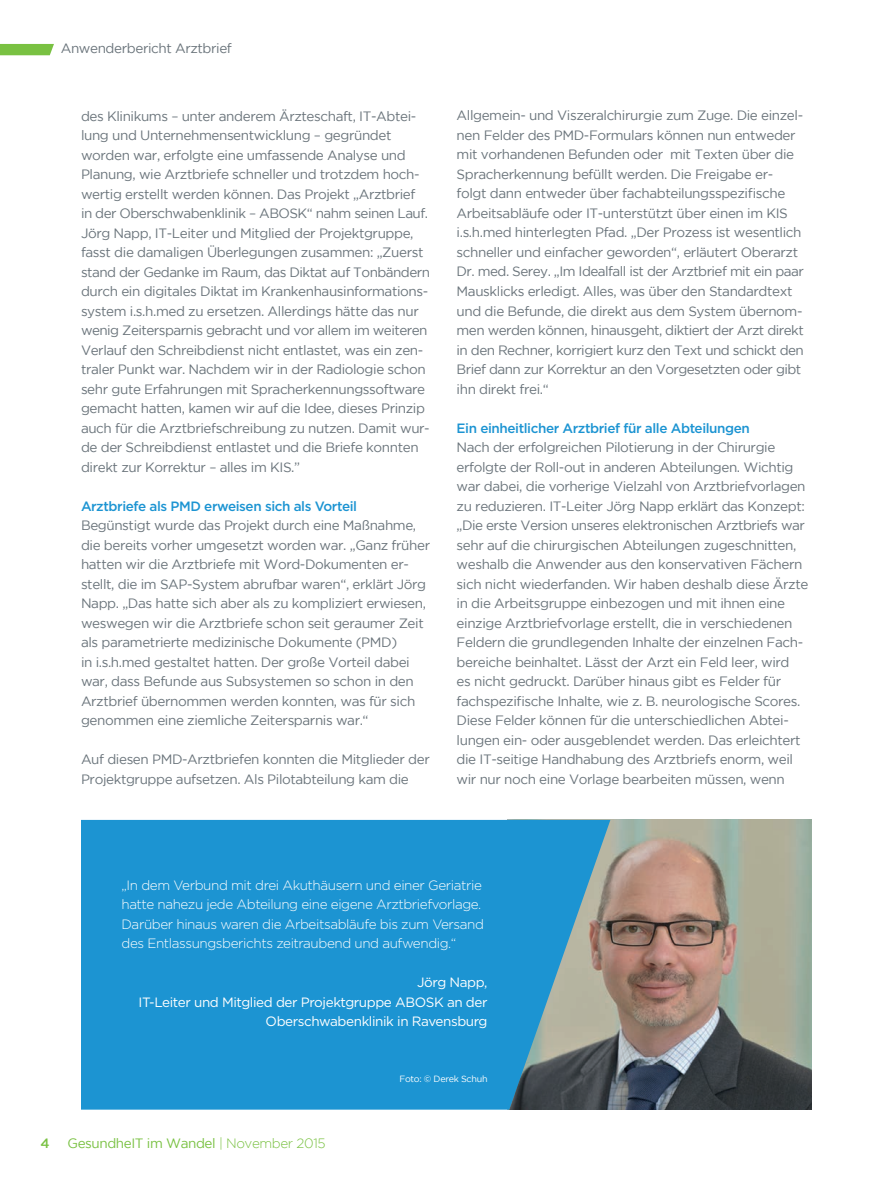
<style>
.page{position:relative;width:893px;height:1191px;background:#fff}
.page>*{position:absolute;margin:0;border:0;box-sizing:border-box;transform-origin:0 0}
.t1{font:13.5px/19.5px "Gotham";letter-spacing:-.03em;color:#6a747b}
.t2{font:300 13.5px/19.5px "Gotham";letter-spacing:-.03em;color:#fff}
.t3{font:13.5px/19.5px "Gotham";letter-spacing:-.03em;color:#fff;text-align:right}
.t4{font:500 13.5px "Gotham";letter-spacing:-.03em;color:#1c94d2}
.t5{font:13.5px "Gotham";letter-spacing:-.03em;color:#79c142}
.t6{font:500 13.5px "Gotham";color:#79c142}
.t7{font:9px "Gotham";letter-spacing:-.03em;color:#fff}
.s1{font-weight:300}
</style>
<div class="page">
<img style="left:610px;top:820px;width:202px;height:289px">
<svg style="left:81px;top:820px;width:529px;height:289px;background:#2692ca"></svg>
<hr style="left:892px;top:0;width:1px;height:487px;background:#6a747b">
<svg style="left:0;top:44px;width:54px;height:11px"></svg>
<p class="t1" style="left:61px;top:39px;width:173px">Anwenderbericht Arztbrief</p>
<p class="t1" style="left:81px;top:106px;width:351px">des Klinikums – unter anderem Ärzteschaft, IT-Abtei&shy;lung und Unternehmensentwicklung – gegründet worden war, erfolgte eine umfassende Analyse und Planung, wie Arztbriefe schneller und trotzdem hoch&shy;wertig erstellt werden können. Das Projekt „Arztbrief in der Oberschwabenklinik – ABOSK“ nahm seinen Lauf.<br>Jörg Napp, IT-Leiter und Mitglied der Projektgruppe, fasst die damaligen Überlegungen zusammen: „Zuerst stand der Gedanke im Raum, das Diktat auf Tonbändern durch ein digitales Diktat im Krankenhausinformations&shy;system i.s.h.med zu ersetzen. Allerdings hätte das nur wenig Zeitersparnis gebracht und vor allem im weiteren Verlauf den Schreibdienst nicht entlastet, was ein zen&shy;traler Punkt war. Nachdem wir in der Radiologie schon sehr gute Erfahrungen mit Spracherkennungssoftware gemacht hatten, kamen wir auf die Idee, dieses Prinzip auch für die Arztbriefschreibung zu nutzen. Damit wur&shy;de der Schreibdienst entlastet und die Briefe konnten direkt zur Korrektur – alles im KIS.”</p>
<p class="t4" style="left:81px;top:498px;width:278px">Arztbriefe als PMD erweisen sich als Vorteil</p>
<p class="t1" style="left:81px;top:515px;width:351px">Begünstigt wurde das Projekt durch eine Maßnahme, die bereits vorher umgesetzt worden war. „Ganz früher hatten wir die Arztbriefe mit Word-Dokumenten er&shy;stellt, die im SAP-System abrufbar waren“, erklärt Jörg Napp. „Das hatte sich aber als zu kompliziert erwiesen, weswegen wir die Arztbriefe schon seit geraumer Zeit als parametrierte medizinische Dokumente (PMD)<br>in i.s.h.med gestaltet hatten. Der große Vorteil dabei war, dass Befunde aus Subsystemen so schon in den Arztbrief übernommen werden konnten, was für sich genommen eine ziemliche Zeitersparnis war.“</p>
<p class="t1" style="left:81px;top:749px;width:350px">Auf diesen PMD-Arztbriefen konnten die Mitglieder der<br>Projektgruppe aufsetzen. Als Pilotabteilung kam die</p>
<p class="t1" style="left:457px;top:106px;width:349px">Allgemein- und Viszeralchirurgie zum Zuge. Die einzel&shy;nen Felder des PMD-Formulars können nun entweder mit vorhandenen Befunden oder mit Texten über die Spracherkennung befüllt werden. Die Freigabe er&shy;folgt dann entweder über fachabteilungsspezifische Arbeitsabläufe oder IT-unterstützt über einen im KIS i.s.h.med hinterlegten Pfad. „Der Prozess ist wesentlich schneller und einfacher geworden“, erläutert Oberarzt Dr. med. Serey. „Im Idealfall ist der Arztbrief mit ein paar Mausklicks erledigt. Alles, was über den Standardtext und die Befunde, die direkt aus dem System übernom&shy;men werden können, hinausgeht, diktiert der Arzt direkt in den Rechner, korrigiert kurz den Text und schickt den Brief dann zur Korrektur an den Vorgesetzten oder gibt ihn direkt frei.“</p>
<p class="t4" style="left:457px;top:419px;width:295px">Ein einheitlicher Arztbrief für alle Abteilungen</p>
<p class="t1" style="left:457px;top:437px;width:353px">Nach der erfolgreichen Pilotierung in der Chirurgie erfolgte der Roll-out in anderen Abteilungen. Wichtig war dabei, die vorherige Vielzahl von Arztbriefvorlagen zu reduzieren. IT-Leiter Jörg Napp erklärt das Konzept: „Die erste Version unseres elektronischen Arztbriefs war sehr auf die chirurgischen Abteilungen zugeschnitten, weshalb die Anwender aus den konservativen Fächern sich nicht wiederfanden. Wir haben deshalb diese Ärzte in die Arbeitsgruppe einbezogen und mit ihnen eine einzige Arztbriefvorlage erstellt, die in verschiedenen Feldern die grundlegenden Inhalte der einzelnen Fach&shy;bereiche beinhaltet. Lässt der Arzt ein Feld leer, wird<br>es nicht gedruckt. Darüber hinaus gibt es Felder für fachspezifische Inhalte, wie z. B. neurologische Scores.<br>Diese Felder können für die unterschiedlichen Abtei&shy;lungen ein- oder ausgeblendet werden. Das erleichtert die IT-seitige Handhabung des Arztbriefs enorm, weil wir nur noch eine Vorlage bearbeiten müssen, wenn</p>
<p class="t2" style="left:122px;top:875px;width:364px">„In dem Verbund mit drei Akuthäusern und einer Geriatrie hatte nahezu jede Abteilung eine eigene Arztbriefvorlage.<br>Darüber hinaus waren die Arbeitsabläufe bis zum Versand des Entlassungsberichts zeitraubend und aufwendig.“</p>
<p class="t3" style="left:139px;top:972px;width:350px">Jörg Napp,<br>IT-Leiter und Mitglied der Projektgruppe ABOSK an der<br>Oberschwabenklinik in Ravensburg</p>
<p class="t6" style="left:40px;top:1135px;width:11px">4</p>
<p class="t5" style="left:68px;top:1136px;width:260px">GesundheIT im Wandel <span class="s1">| November 2015</span></p>
<p class="t7" style="left:399px;top:1073px;width:90px">Foto: © Derek Schuh</p>
</div>
